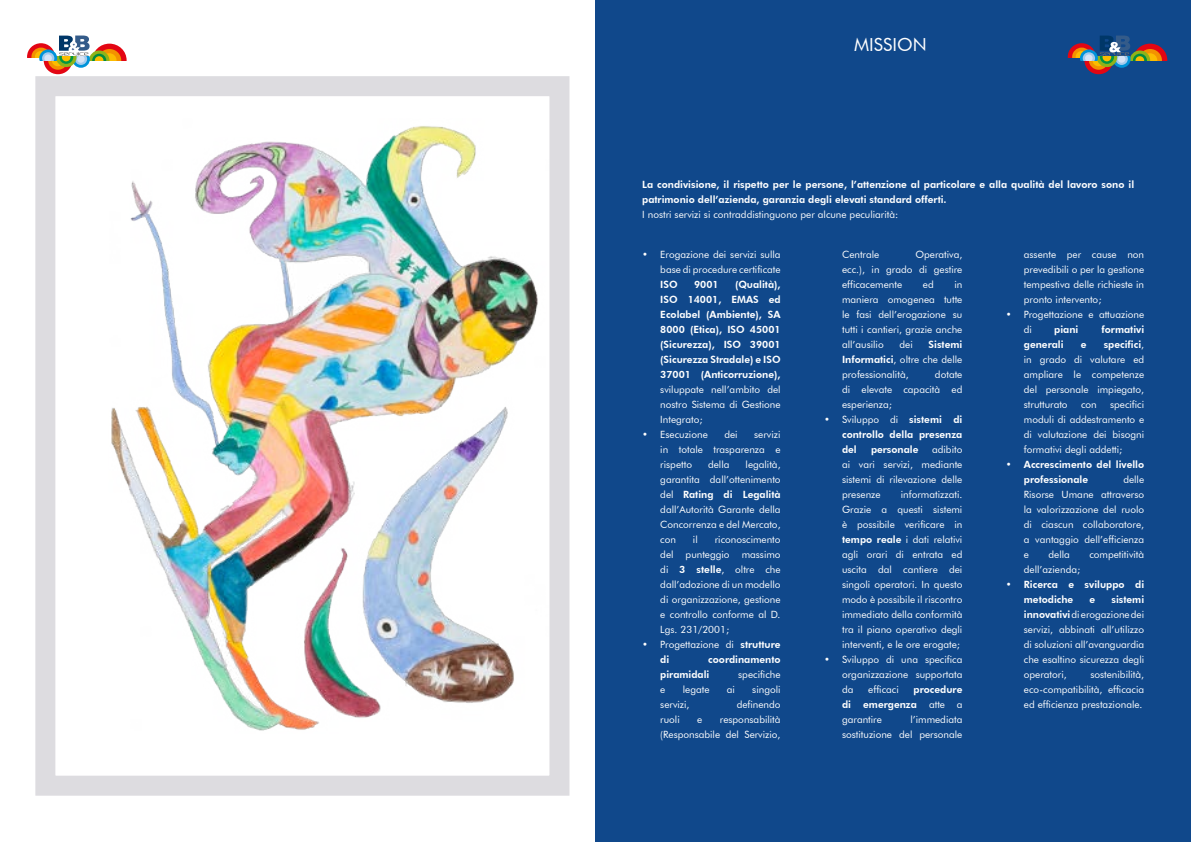
<style>
.page{position:relative;width:1191px;height:842px;background:#fff}
.page>*{position:absolute;margin:0;border:0;box-sizing:border-box;transform-origin:0 0}
.t1{font:18px "Futura BT";color:#fff}
.t2{font:10px/15px "Futura BT";color:#fff;text-align:justify}
.t3{font:800 10px/15px "Futura BT";color:#fff}
.s1{font-weight:800}
.s2{font-weight:400}
</style>
<div class="page">
<div style="left:595px;top:0;width:596px;height:842px;background:#10488b"></div>
<svg style="left:27px;top:36px;width:100px;height:38px"></svg>
<svg style="left:1067px;top:36px;width:100px;height:38px"></svg>
<img style="left:111px;top:119px;width:459px;height:614px">
<div style="left:35px;top:76px;width:534px;height:720px;border:20px solid #dddce0"></div>
<h1 class="t1" style="left:854px;top:33px;width:74px">MISSION</h1>
<p class="t3" style="left:642px;top:177px;width:493px">La condivisione, il rispetto per le persone, l’attenzione al particolare e alla qualità del lavoro sono il patrimonio dell’azienda, garanzia degli elevati standard offerti.</p>
<p class="t2" style="left:642px;top:207px;width:258px">I nostri servizi si contraddistinguono per alcune peculiarità:</p>
<p class="t2" style="left:642px;top:247px;width:140px;text-align:right">• Erogazione dei servizi sulla base di procedure certificate</p>
<p class="t3" style="left:660px;top:277px;width:19px">ISO</p>
<p class="t3" style="left:694px;top:277px;width:26px">9001</p>
<p class="t3" style="left:660px;top:277px;width:122px;text-align:justify;text-indent:75px">(Qualità), ISO 14001, EMAS ed Ecolabel (Ambiente), SA 8000 (Etica), ISO 45001 (Sicurezza), ISO 39001 (Sicurezza Stradale) e ISO 37001 (Anticorruzione),</p>
<p class="t2" style="left:660px;top:382px;width:122px">sviluppate nell’ambito del nostro Sistema di Gestione Integrato;</p>
<p class="t2" style="left:642px;top:427px;width:67px">• Esecuzione</p>
<p class="t2" style="left:724px;top:427px;width:15px">dei</p>
<p class="t2" style="left:660px;top:427px;width:122px;text-indent:94px">servizi in totale trasparenza e rispetto</p>
<p class="t2" style="left:660px;top:457px;width:122px;text-indent:85px">legalità, garantita dall’ottenimento del <span class="s1">Rating di Legalità </span>dall’Autorità Garante della Concorrenza e del Mercato, con</p>
<p class="t2" style="left:708px;top:457px;width:23px">della</p>
<p class="t2" style="left:693px;top:532px;width:6px">il</p>
<p class="t2" style="left:660px;top:532px;width:122px;text-indent:54px">riconoscimento del punteggio massimo di <span class="s1">3 stelle</span>, oltre che dall’adozione di un modello di organizzazione, gestione e controllo conforme al D.<br>Lgs. 231/2001;</p>
<p class="t2" style="left:660px;top:637px;width:122px;text-indent:-18px">• Progettazione di <span class="s1">strutture di</span></p>
<p class="t3" style="left:660px;top:652px;width:122px;text-indent:48px">coordinamento piramidali</p>
<p class="t2" style="left:738px;top:667px;width:44px">specifiche</p>
<p class="t2" style="left:660px;top:682px;width:7px">e</p>
<p class="t2" style="left:683px;top:682px;width:28px">legate</p>
<p class="t2" style="left:727px;top:682px;width:10px">ai</p>
<p class="t2" style="left:752px;top:682px;width:30px">singoli</p>
<p class="t2" style="left:660px;top:697px;width:31px">servizi,</p>
<p class="t2" style="left:736px;top:697px;width:45px">definendo</p>
<p class="t2" style="left:660px;top:712px;width:21px">ruoli</p>
<p class="t2" style="left:697px;top:712px;width:7px">e</p>
<p class="t2" style="left:660px;top:712px;width:122px;text-align:right">responsabilità (Responsabile del Servizio,</p>
<p class="t2" style="left:842px;top:247px;width:39px">Centrale</p>
<p class="t2" style="left:842px;top:247px;width:122px;text-indent:73px">Operativa, ecc.), in grado di gestire efficacemente</p>
<p class="t2" style="left:923px;top:277px;width:12px">ed</p>
<p class="t2" style="left:842px;top:277px;width:122px;text-indent:112px">in maniera omogenea tutte le fasi dell’erogazione su tutti i cantieri, grazie anche all’ausilio</p>
<p class="t2" style="left:842px;top:337px;width:122px;text-indent:86px"><span class="s1">Sistemi Informatici</span>, oltre che delle professionalità,</p>
<p class="t2" style="left:899px;top:337px;width:15px">dei</p>
<p class="t2" style="left:842px;top:367px;width:122px;text-indent:93px">dotate di elevate capacità ed esperienza;</p>
<p class="t3" style="left:842px;top:412px;width:122px;text-align:justify;text-indent:-18px"><span class="s2">• Sviluppo di</span> sistemi di controllo della presenza del</p>
<p class="t2" style="left:842px;top:442px;width:122px;text-indent:90px">adibito ai vari servizi, mediante sistemi di rilevazione delle presenze</p>
<p class="t3" style="left:871px;top:442px;width:49px">personale</p>
<p class="t2" style="left:842px;top:487px;width:122px;text-indent:59px">informatizzati.<br>Grazie a questi sistemi è possibile verificare in <span class="s1">tempo reale</span> i dati relativi agli orari di entrata ed uscita dal cantiere dei singoli operatori. In questo modo è possibile il riscontro immediato della conformità tra il piano operativo degli interventi, e le ore erogate;</p>
<p class="t2" style="left:842px;top:652px;width:122px;text-indent:-18px">• Sviluppo di una specifica organizzazione supportata da</p>
<p class="t2" style="left:868px;top:682px;width:32px">efficaci</p>
<p class="t3" style="left:842px;top:682px;width:122px;text-align:justify;text-indent:71px">procedure di emergenza <span class="s2">atte a garantire</span></p>
<p class="t2" style="left:842px;top:712px;width:122px;text-align:right">l’immediata<br>sostituzione del personale</p>
<p class="t2" style="left:1023px;top:247px;width:122px">assente per cause non prevedibili o per la gestione tempestiva delle richieste in pronto intervento;</p>
<p class="t2" style="left:1023px;top:307px;width:122px;text-indent:-18px">• Progettazione e attuazione di</p>
<p class="t3" style="left:1054px;top:322px;width:26px">piani</p>
<p class="t3" style="left:1101px;top:322px;width:44px">formativi</p>
<p class="t3" style="left:1023px;top:337px;width:41px">generali</p>
<p class="t3" style="left:1080px;top:337px;width:7px">e</p>
<p class="t2" style="left:1023px;top:337px;width:122px;text-indent:80px"><span class="s1">specifici</span>, in grado di valutare ed ampliare le competenze del personale impiegato, strutturato</p>
<p class="t2" style="left:1023px;top:397px;width:122px;text-indent:86px">specifici moduli di addestramento e di valutazione dei bisogni formativi degli addetti;</p>
<p class="t3" style="left:1023px;top:457px;width:122px;text-indent:-18px">• Accrescimento del livello professionale</p>
<p class="t2" style="left:1081px;top:397px;width:17px">con</p>
<p class="t2" style="left:1023px;top:472px;width:122px;text-indent:99px">delle Risorse Umane attraverso la valorizzazione del ruolo di ciascun collaboratore, a vantaggio dell’efficienza e</p>
<p class="t2" style="left:1048px;top:547px;width:23px">della</p>
<p class="t2" style="left:1089px;top:547px;width:56px">competitività</p>
<p class="t2" style="left:1023px;top:562px;width:58px">dell’azienda;</p>
<p class="t3" style="left:1023px;top:577px;width:122px;text-indent:-18px">• Ricerca e sviluppo di metodiche</p>
<p class="t2" style="left:1023px;top:592px;width:122px;text-indent:88px"><span class="s1">sistemi innovativi</span> di erogazione dei servizi, abbinati all’utilizzo di soluzioni all’avanguardia che esaltino sicurezza degli operatori,</p>
<p class="t3" style="left:1089px;top:592px;width:7px">e</p>
<p class="t2" style="left:1023px;top:667px;width:122px;text-indent:67px">sostenibilità, eco-compatibilità, efficacia ed efficienza prestazionale.</p>
</div>
